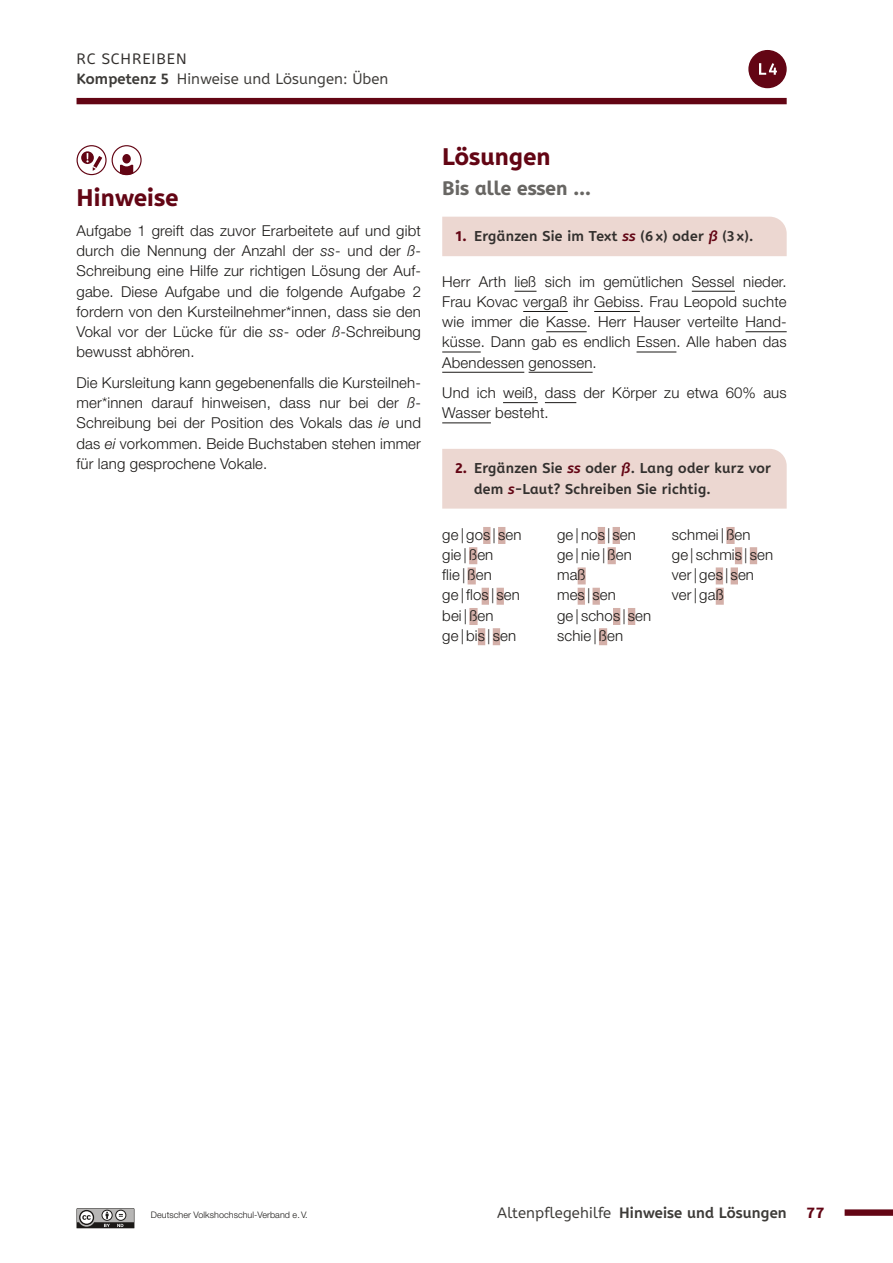
<style>
.page{position:relative;width:893px;height:1263px;background:#fff}
.page>*{position:absolute;margin:0;border:0;box-sizing:border-box;transform-origin:0 0}
.t1{font:800 24px "A Be Zeh EDU";letter-spacing:.01em;color:#630514}
.t2{font:800 19.5px "A Be Zeh EDU";letter-spacing:.005em;color:#686663}
.t3{font:300 15px/20.2px "Helvetica Neue LT Pro";letter-spacing:.01em;color:#1b1917}
.t4{font:15px/20.2px "A Be Zeh EDU";letter-spacing:.01em;color:#3d3b38}
.t5{font:700 15px "A Be Zeh EDU";letter-spacing:.01em;color:#3d3b38}
.t6{font:800 15px "A Be Zeh EDU";color:#630514}
.t7{font:700 14.25px/20.2px "A Be Zeh EDU";letter-spacing:.02em;color:#33302e}
.t8{font:300 9px "Helvetica Neue LT Pro";letter-spacing:.005em;color:#1b1917}
.s1{color:#33302e}
.s2{font-weight:700}
.s3{font-style:italic}
.s4{font-weight:800;color:#630514}
.s5{font-style:italic;color:#630514}
.s6{font-weight:400}
</style>
<div class="page">
<div style="left:845px;top:1209px;width:48px;height:7px;background:#630514"></div>
<div style="left:77px;top:98px;width:710px;height:6px;background:#630514"></div>
<svg style="left:77px;top:1208px;width:57px;height:20px"></svg>
<div style="left:442px;top:217px;width:345px;height:39px;background:#ecd7d1"></div>
<svg style="left:515px;top:291px;width:21px;height:1px"></svg>
<hr style="left:692px;top:291px;width:43px;height:1px;background:#1b1917">
<hr style="left:523px;top:311px;width:45px;height:1px;background:#1b1917">
<hr style="left:594px;top:311px;width:46px;height:1px;background:#1b1917">
<hr style="left:546px;top:331px;width:41px;height:1px;background:#1b1917">
<hr style="left:745px;top:331px;width:42px;height:1px;background:#1b1917">
<hr style="left:442px;top:352px;width:39px;height:1px;background:#1b1917">
<hr style="left:636px;top:352px;width:40px;height:1px;background:#1b1917">
<hr style="left:442px;top:372px;width:82px;height:1px;background:#1b1917">
<hr style="left:529px;top:372px;width:64px;height:1px;background:#1b1917">
<hr style="left:503px;top:402px;width:35px;height:1px;background:#1b1917">
<hr style="left:545px;top:402px;width:31px;height:1px;background:#1b1917">
<hr style="left:442px;top:422px;width:49px;height:1px;background:#1b1917">
<div style="left:442px;top:449px;width:345px;height:60px;background:#ecd7d1"></div>
<div style="left:483px;top:527px;width:8px;height:17px;background:#d4b0a9"></div>
<div style="left:498px;top:527px;width:7px;height:17px;background:#d4b0a9"></div>
<div style="left:469px;top:547px;width:8px;height:17px;background:#d4b0a9"></div>
<div style="left:468px;top:567px;width:8px;height:17px;background:#d4b0a9"></div>
<div style="left:482px;top:588px;width:7px;height:17px;background:#d4b0a9"></div>
<div style="left:497px;top:588px;width:7px;height:17px;background:#d4b0a9"></div>
<div style="left:469px;top:608px;width:9px;height:17px;background:#d4b0a9"></div>
<div style="left:478px;top:628px;width:7px;height:17px;background:#d4b0a9"></div>
<div style="left:493px;top:628px;width:7px;height:17px;background:#d4b0a9"></div>
<div style="left:598px;top:527px;width:7px;height:17px;background:#d4b0a9"></div>
<div style="left:613px;top:527px;width:7px;height:17px;background:#d4b0a9"></div>
<div style="left:608px;top:547px;width:8px;height:17px;background:#d4b0a9"></div>
<div style="left:578px;top:567px;width:8px;height:17px;background:#d4b0a9"></div>
<div style="left:578px;top:588px;width:7px;height:17px;background:#d4b0a9"></div>
<div style="left:592px;top:588px;width:8px;height:17px;background:#d4b0a9"></div>
<div style="left:613px;top:608px;width:7px;height:17px;background:#d4b0a9"></div>
<div style="left:628px;top:608px;width:7px;height:17px;background:#d4b0a9"></div>
<div style="left:599px;top:628px;width:8px;height:17px;background:#d4b0a9"></div>
<div style="left:726px;top:527px;width:9px;height:17px;background:#d4b0a9"></div>
<div style="left:735px;top:547px;width:7px;height:17px;background:#d4b0a9"></div>
<div style="left:750px;top:547px;width:7px;height:17px;background:#d4b0a9"></div>
<div style="left:716px;top:567px;width:7px;height:17px;background:#d4b0a9"></div>
<div style="left:731px;top:567px;width:7px;height:17px;background:#d4b0a9"></div>
<div style="left:716px;top:588px;width:8px;height:17px;background:#d4b0a9"></div>
<div style="left:77px;top:145px;width:30px;height:30px;border:1px solid #630514;border-radius:50%"></div>
<svg style="left:81px;top:151px;width:21px;height:20px"></svg>
<div style="left:122px;top:154px;width:9px;height:9px;background:#630514;border-radius:50%"></div>
<svg style="left:120px;top:165px;width:13px;height:10px"></svg>
<div style="left:112px;top:145px;width:30px;height:30px;border:1px solid #630514;border-radius:50%"></div>
<div style="left:749px;top:51px;width:37px;height:36px;background:#630514;border-radius:50%"></div>
<div style="left:748px;top:50px;width:39px;height:38px;border:2px solid #630514;border-radius:50%"></div>
<svg style="left:759px;top:63px;width:18px;height:12px"></svg>
<p class="t4" style="left:77px;top:49px;width:313px"><span class="s1">RC SCHREIBEN<br></span><span class="s2">Kompetenz 5</span> Hinweise und Lösungen: Üben</p>
<h1 class="t1" style="left:77px;top:181px;width:103px">Hinweise</h1>
<p class="t3" style="left:77px;top:220px;width:346px;text-align:justify">Aufgabe 1 greift das zuvor Erarbeitete auf und gibt durch die Nennung der Anzahl der <span class="s3">ss</span>- und der <span class="s3">ß</span>-Schreibung eine Hilfe zur richtigen Lösung der Auf&shy;gabe. Diese Aufgabe und die folgende Aufgabe 2 fordern von den Kursteilnehmer*innen, dass sie den Vokal vor der Lücke für die <span class="s3">ss</span>- oder <span class="s3">ß</span>-Schreibung bewusst abhören.</p>
<p class="t3" style="left:77px;top:372px;width:346px;text-align:justify">Die Kursleitung kann gegebenenfalls die Kursteilneh&shy;mer*innen darauf hinweisen, dass nur bei der <span class="s3">ß</span>-Schreibung bei der Position des Vokals das <span class="s3">ie</span> und das <span class="s3">ei</span> vorkommen. Beide Buchstaben stehen immer für lang gesprochene Vokale.</p>
<h1 class="t1" style="left:442px;top:141px;width:110px">Lösungen</h1>
<h2 class="t2" style="left:442px;top:175px;width:150px">Bis alle essen …</h2>
<p class="t7" style="left:456px;top:226px;width:299px"><span class="s4">1.</span> Ergänzen Sie im Text <span class="s5">ss</span> (6 x) oder <span class="s5">ß</span> (3 x).</p>
<p class="t3" style="left:442px;top:271px;width:346px;text-align:justify">Herr Arth ließ sich im gemütlichen Sessel nieder.<br>Frau Kovac vergaß ihr Gebiss. Frau Leopold suchte wie immer die Kasse. Herr Hauser verteilte Hand&shy;küsse. Dann gab es endlich Essen. Alle haben das Abendessen genossen.</p>
<p class="t3" style="left:442px;top:382px;width:346px">Und ich weiß, dass der Körper zu etwa 60% aus<br>Wasser besteht.</p>
<p class="t7" style="left:474px;top:458px;width:299px;text-indent:-19px"><span class="s4">2.</span> Ergänzen Sie <span class="s5">ss</span> oder <span class="s5">ß</span>. Lang oder kurz vor dem <span class="s5">s</span>-Laut? Schreiben Sie richtig.</p>
<p class="t3" style="left:442px;top:524px;width:81px">ge | gos | sen gie | ßen<br>flie | ßen<br>ge | flos | sen bei | ßen<br>ge | bis | sen</p>
<p class="t3" style="left:557px;top:524px;width:96px">ge | nos | sen ge | nie | ßen maß<br>mes | sen<br>ge | schos | sen schie | ßen</p>
<p class="t3" style="left:672px;top:524px;width:103px">schmei | ßen<br>ge | schmis | sen ver| ges | sen ver| gaß</p>
<p class="t8" style="left:151px;top:1209px;width:158px">Deutscher Volkshochschul-Verband e.V.</p>
<p class="t5" style="left:497px;top:1203px;width:291px"><span class="s6">Altenpflegehilfe</span> Hinweise und Lösungen</p>
<p class="t6" style="left:807px;top:1203px;width:18px">77</p>
</div>
